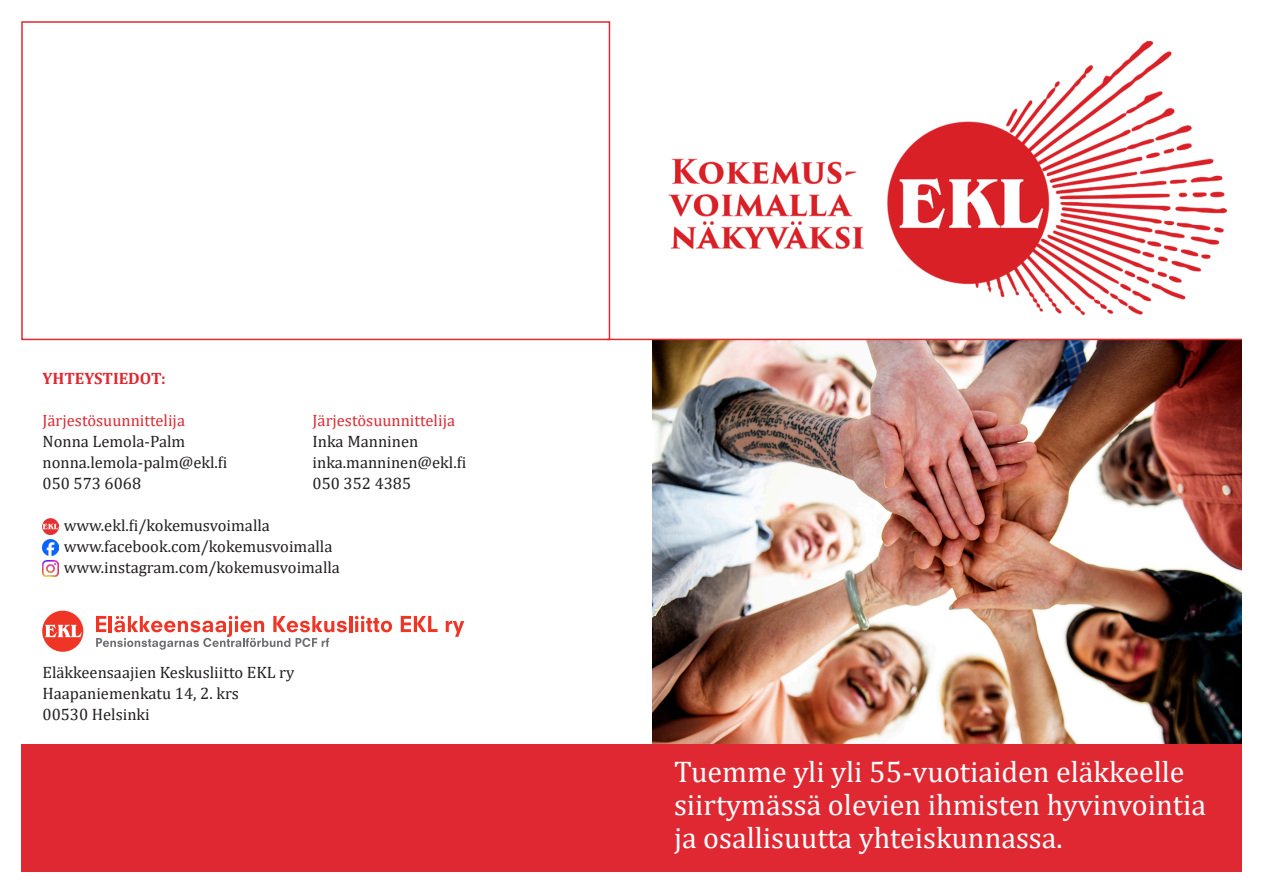
<style>
.page{position:relative;width:1263px;height:893px;background:#fff}
.page>*{position:absolute;margin:0;border:0;box-sizing:border-box;transform-origin:0 0}
.t1{font:30px/33px "Cambria";color:#fff}
.Leipis{font:16.5px "Cambria";color:#231f20}
.Leipis-2{font:16.5px "Cambria";color:#e02833}
.Leipis-3{font:700 16.5px "Cambria";color:#e02833}
</style>
<div class="page">
<img style="left:653px;top:340px;width:589px;height:404px">
<div style="left:21px;top:744px;width:1221px;height:128px;background:#e02833"></div>
<img style="left:668px;top:41px;width:559px;height:273px">
<hr style="left:607px;top:339px;width:635px;height:1px;background:#e02833">
<div style="left:21px;top:21px;width:589px;height:319px;border:2px solid #e02833"></div>
<hr style="left:349px;top:616px;width:3px;height:16px;background:#ee3526">
<svg style="left:355px;top:616px;width:37px;height:16px"></svg>
<svg style="left:401px;top:616px;width:36px;height:16px"></svg>
<svg style="left:446px;top:621px;width:18px;height:16px"></svg>
<div style="left:42px;top:611px;width:41px;height:41px;background:#ee3526;border-radius:50%"></div>
<svg style="left:45px;top:624px;width:37px;height:13px"></svg>
<svg style="left:96px;top:616px;width:251px;height:34px"></svg>
<img style="left:43px;top:540px;width:15px;height:15px">
<img style="left:43px;top:519px;width:15px;height:15px">
<img style="left:43px;top:561px;width:15px;height:15px">
<p class="Leipis-3" style="left:43px;top:367px;width:125px">YHTEYSTIEDOT:</p>
<p class="Leipis-2" style="left:43px;top:410px;width:144px">Järjestösuunnittelija</p>
<p class="Leipis-2" style="left:313px;top:410px;width:144px">Järjestösuunnittelija</p>
<p class="Leipis" style="left:43px;top:431px;width:144px">Nonna Lemola-Palm</p>
<p class="Leipis" style="left:313px;top:431px;width:107px">Inka Manninen</p>
<p class="Leipis" style="left:43px;top:452px;width:186px">nonna.lemola-palm@ekl.fi</p>
<p class="Leipis" style="left:313px;top:452px;width:155px">inka.manninen@ekl.fi</p>
<p class="Leipis" style="left:43px;top:473px;width:100px">050 573 6068</p>
<p class="Leipis" style="left:313px;top:473px;width:100px">050 352 4385</p>
<p class="Leipis" style="left:64px;top:515px;width:208px">www.ekl.fi/kokemusvoimalla</p>
<p class="Leipis" style="left:64px;top:536px;width:270px">www.facebook.com/kokemusvoimalla</p>
<p class="Leipis" style="left:64px;top:557px;width:278px">www.instagram.com/kokemusvoimalla</p>
<p class="Leipis" style="left:43px;top:662px;width:253px">Eläkkeensaajien Keskusliitto EKL ry</p>
<p class="Leipis" style="left:43px;top:683px;width:198px">Haapaniemenkatu 14, 2. krs</p>
<p class="Leipis" style="left:43px;top:704px;width:109px">00530 Helsinki</p>
<p class="t1" style="left:674px;top:755px;width:534px">Tuemme yli yli 55-vuotiaiden eläkkeelle siirtymässä olevien ihmisten hyvinvointia ja osallisuutta yhteiskunnassa.</p>
</div>
